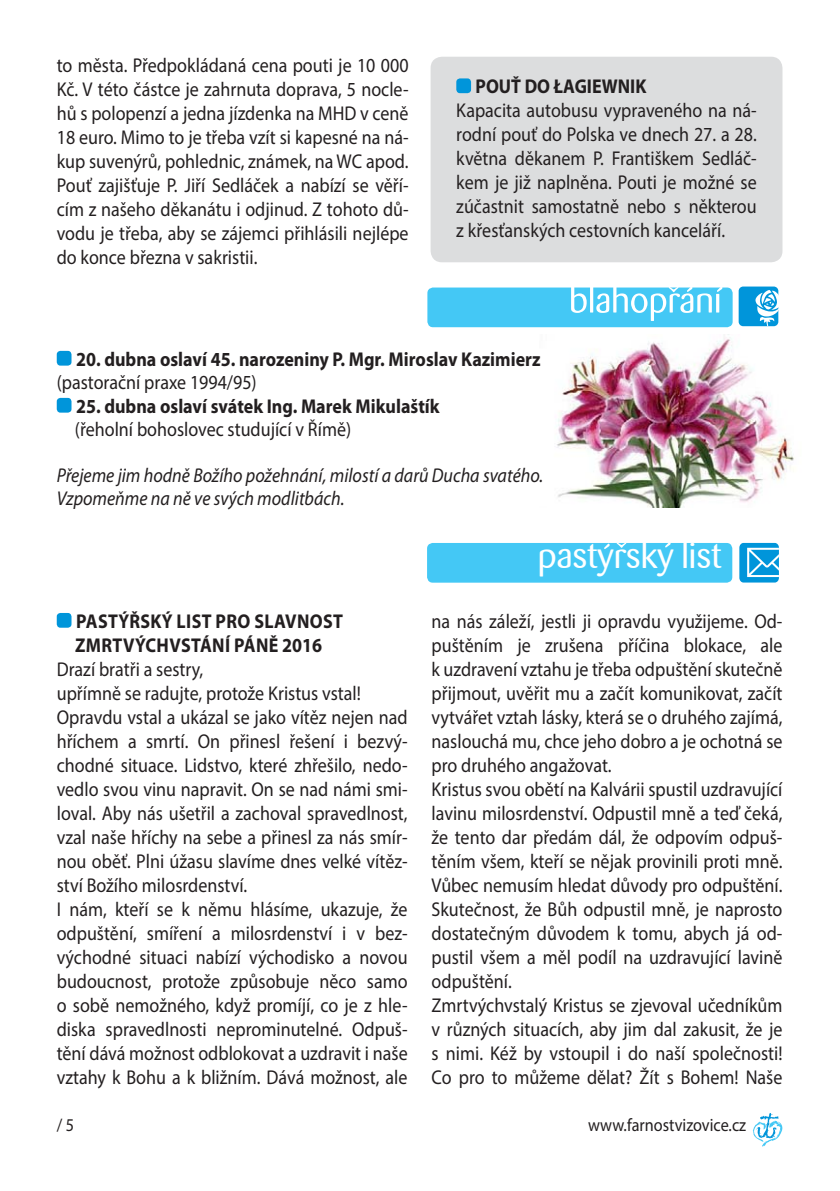
<style>
.page{position:relative;width:840px;height:1191px;background:#fff}
.page>*{position:absolute;margin:0;border:0;box-sizing:border-box;transform-origin:0 0}
.t1{font:36px "Barmeno";color:#fff}
.t2{font:20px/24px "Myriad Pro";color:#231f20;text-align:justify;scale:.9 1}
.t3{font:700 20px "Myriad Pro";color:#231f20;scale:.9 1}
.t4{font:italic 20px/23px "Myriad Pro";color:#231f20;scale:.9 1}
.t5{font:700 20px/24px "Myriad Pro";letter-spacing:.02em;color:#231f20;scale:.9 1}
.t6{font:18px "Myriad Pro";color:#231f20;scale:.9 1}
</style>
<div class="page">
<svg style="left:752px;top:1113px;width:30px;height:33px"></svg>
<div style="left:430px;top:57px;width:352px;height:205px;background:#dcddde;border-radius:11px"></div>
<div style="left:456px;top:78px;width:15px;height:15px;background:#0095da;border-radius:4px"></div>
<img style="left:557px;top:334px;width:237px;height:173px">
<div style="left:57px;top:351px;width:14px;height:14px;background:#0095da;border-radius:4px"></div>
<div style="left:57px;top:398px;width:14px;height:14px;background:#0095da;border-radius:4px"></div>
<div style="left:427px;top:287px;width:305px;height:40px;background:#44c8f5;border-radius:6px"></div>
<svg style="left:570px;top:287px;width:152px;height:34px"></svg>
<div style="left:738px;top:287px;width:39px;height:39px;background:#0095da;border-radius:5px"></div>
<svg style="left:754px;top:290px;width:25px;height:37px"></svg>
<div style="left:57px;top:613px;width:14px;height:14px;background:#0095da;border-radius:4px"></div>
<div style="left:427px;top:543px;width:304px;height:39px;background:#44c8f5;border-radius:6px"></div>
<div style="left:739px;top:543px;width:39px;height:39px;background:#0095da;border-radius:4px"></div>
<svg style="left:747px;top:548px;width:31px;height:29px"></svg>
<svg style="left:616px;top:543px;width:10px;height:5px"></svg>
<svg style="left:604px;top:543px;width:5px;height:6px"></svg>
<svg style="left:665px;top:543px;width:5px;height:4px"></svg>
<p class="t2" style="left:57px;top:55px;width:392px">to města. Předpokládaná cena pouti je 10 000<br>Kč. V této částce je zahrnuta doprava, 5 nocle&shy;hů s polopenzí a jedna jízdenka na MHD v ceně 18 euro. Mimo to je třeba vzít si kapesné na ná&shy;kup suvenýrů, pohlednic, známek, na WC apod.<br>Pouť zajišťuje P. Jiří Sedláček a nabízí se věří&shy;cím z našeho děkanátu i odjinud. Z tohoto dů&shy;vodu je třeba, aby se zájemci přihlásili nejlépe do konce března v sakristii.</p>
<p class="t3" style="left:475px;top:79px;width:191px">POUŤ DO ŁAGIEWNIK</p>
<p class="t2" style="left:456px;top:100px;width:335px">Kapacita autobusu vypraveného na ná&shy;rodní pouť do Polska ve dnech 27. a 28. května děkanem P. Františkem Sedláč&shy;kem je již naplněna. Pouti je možné se zúčastnit samostatně nebo s některou z křesťanských cestovních kanceláří.</p>
<p class="t3" style="left:76px;top:351px;width:517px">20. dubna oslaví 45. narozeniny P. Mgr. Miroslav Kazimierz</p>
<p class="t2" style="left:57px;top:372px;width:223px">(pastorační praxe 1994/95)</p>
<p class="t3" style="left:76px;top:398px;width:405px">25. dubna oslaví svátek Ing. Marek Mikulaštík</p>
<p class="t2" style="left:75px;top:419px;width:308px">(řeholní bohoslovec studující v Římě)</p>
<p class="t4" style="left:57px;top:465px;width:542px">Přejeme jim hodně Božího požehnání, milostí a darů Ducha svatého.<br>Vzpomeňme na ně ve svých modlitbách.</p>
<p class="t5" style="left:75px;top:611px;width:299px">PASTÝŘSKÝ LIST PRO SLAVNOST<br>ZMRTVÝCHVSTÁNÍ PÁNĚ 2016</p>
<p class="t2" style="left:57px;top:659px;width:391px;text-align:left">Drazí bratři a sestry,<br>upřímně se radujte, protože Kristus vstal!<br>Opravdu vstal a ukázal se jako vítěz nejen nad hříchem a smrtí. On přinesl řešení i bezvý&shy;chodné situace. Lidstvo, které zhřešilo, nedo&shy;vedlo svou vinu napravit. On se nad námi smi&shy;loval. Aby nás ušetřil a zachoval spravedlnost, vzal naše hříchy na sebe a přinesl za nás smír&shy;nou oběť. Plni úžasu slavíme dnes velké vítěz&shy;ství Božího milosrdenství.<br>I nám, kteří se k němu hlásíme, ukazuje, že odpuštění, smíření a milosrdenství i v bez&shy;východné situaci nabízí východisko a novou budoucnost, protože způsobuje něco samo o sobě nemožného, když promíjí, co je z hle&shy;diska spravedlnosti neprominutelné. Odpuš&shy;tění dává možnost odblokovat a uzdravit i naše vztahy k Bohu a k bližním. Dává možnost, ale</p>
<h1 class="t1" style="left:537px;top:537px;width:184px">pastyrsky list</h1>
<p class="t2" style="left:431px;top:611px;width:391px;text-align:left">na nás záleží, jestli ji opravdu využijeme. Od&shy;puštěním je zrušena příčina blokace, ale k uzdravení vztahu je třeba odpuštění skutečně přijmout, uvěřit mu a začít komunikovat, začít vytvářet vztah lásky, která se o druhého zajímá, naslouchá mu, chce jeho dobro a je ochotná se pro druhého angažovat.<br>Kristus svou obětí na Kalvárii spustil uzdravující lavinu milosrdenství. Odpustil mně a teď čeká, že tento dar předám dál, že odpovím odpuš&shy;těním všem, kteří se nějak provinili proti mně.<br>Vůbec nemusím hledat důvody pro odpuštění.<br>Skutečnost, že Bůh odpustil mně, je naprosto dostatečným důvodem k tomu, abych já od&shy;pustil všem a měl podíl na uzdravující lavině odpuštění.<br>Zmrtvýchvstalý Kristus se zjevoval učedníkům v různých situacích, aby jim dal zakusit, že je s nimi. Kéž by vstoupil i do naší společnosti!<br>Co pro to můžeme dělat? Žít s Bohem! Naše</p>
<p class="t6" style="left:57px;top:1118px;width:21px">/ 5</p>
<p class="t6" style="left:587px;top:1118px;width:177px">www.farnostvizovice.cz</p>
</div>
